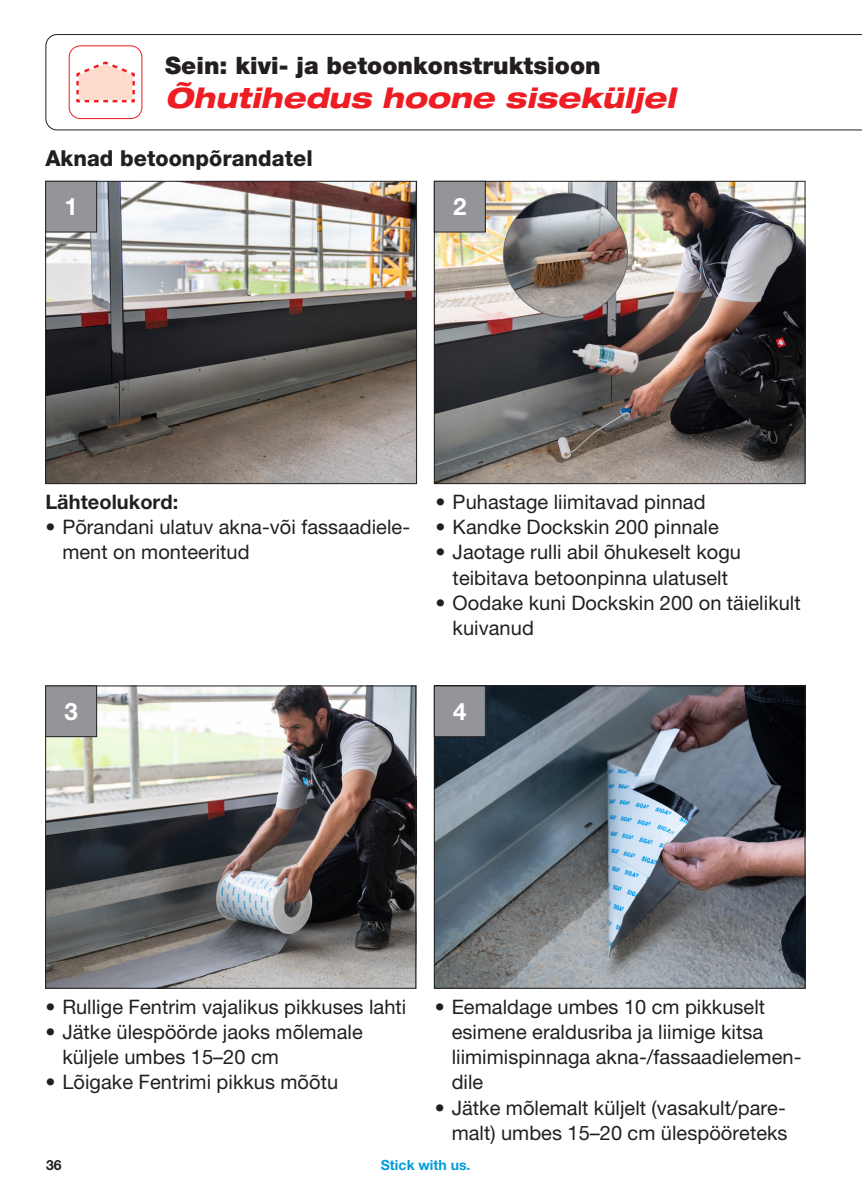
<style>
.page{position:relative;width:862px;height:1191px;background:#fff}
.page>*{position:absolute;margin:0;border:0;box-sizing:border-box;transform-origin:0 0}
.t1{font:italic 800 expanded 28px "Helvetica Neue LT Pro";letter-spacing:.005em;color:#ee1d23}
.t2{font:900 24px "Helvetica Neue LT Pro";letter-spacing:.005em;color:#231f20}
.t3{font:700 24px "Helvetica Neue LT Pro";color:#fff}
.t4{font:800 22px "Helvetica Neue LT Pro";letter-spacing:.005em;color:#231f20}
.t5{font:20px/25.2px "Helvetica Neue LT Pro";letter-spacing:.005em;color:#231f20}
.t6{font:700 20px "Helvetica Neue LT Pro";letter-spacing:.005em;color:#231f20}
.t7{font:700 14px "Helvetica Neue LT Pro";letter-spacing:.005em;color:#009cdb}
.t8{font:700 14px "Helvetica Neue LT Pro";color:#231f20}
</style>
<div class="page">
<svg style="left:45px;top:34px;width:817px;height:96px"></svg>
<svg style="left:75px;top:60px;width:61px;height:44px"></svg>
<div style="left:69px;top:45px;width:73px;height:74px;border:1px solid #ee1d23;border-radius:11px"></div>
<img style="left:436px;top:183px;width:367px;height:299px">
<div style="left:434px;top:181px;width:371px;height:303px;border:1px solid #231f20"></div>
<img style="left:47px;top:183px;width:368px;height:299px">
<div style="left:45px;top:181px;width:372px;height:303px;border:1px solid #231f20"></div>
<div style="left:46px;top:181px;width:51px;height:51px;background:#939598"></div>
<div style="left:45px;top:181px;width:52px;height:51px;border:1px solid #231f20"></div>
<img style="left:47px;top:687px;width:367px;height:299px">
<div style="left:45px;top:685px;width:371px;height:303px;border:1px solid #231f20"></div>
<div style="left:46px;top:686px;width:51px;height:50px;background:#939598"></div>
<div style="left:45px;top:685px;width:52px;height:52px;border:1px solid #231f20"></div>
<img style="left:436px;top:687px;width:367px;height:299px">
<div style="left:434px;top:685px;width:371px;height:303px;border:1px solid #231f20"></div>
<div style="left:434px;top:686px;width:51px;height:50px;background:#939598"></div>
<div style="left:434px;top:685px;width:51px;height:52px;border:1px solid #231f20"></div>
<img style="left:503px;top:193px;width:124px;height:124px;border-radius:62px">
<div style="left:434px;top:181px;width:51px;height:51px;background:#939598"></div>
<div style="left:434px;top:181px;width:51px;height:51px;border:1px solid #231f20"></div>
<p class="t2" style="left:165px;top:51px;width:437px">Sein: kivi- ja betoonkonstruktsioon</p>
<h1 class="t1" style="left:165px;top:80px;width:512px">Õhutihedus hoone siseküljel</h1>
<p class="t4" style="left:45px;top:145px;width:269px">Aknad betoonpõrandatel</p>
<p class="t3" style="left:64px;top:192px;width:15px">1</p>
<p class="t3" style="left:453px;top:192px;width:15px">2</p>
<p class="t6" style="left:45px;top:489px;width:134px">Lähteolukord:</p>
<p class="t5" style="left:62px;top:514px;width:349px;text-indent:-17px">• Põrandani ulatuv akna-või fassaadiele&shy;ment on monteeritud</p>
<p class="t5" style="left:436px;top:489px;width:271px">• Puhastage liimitavad pinnad</p>
<p class="t5" style="left:436px;top:514px;width:285px">• Kandke Dockskin 200 pinnale</p>
<p class="t5" style="left:436px;top:539px;width:307px;text-align:center">• Jaotage rulli abil õhukeselt kogu teibitava betoonpinna ulatuselt</p>
<p class="t5" style="left:453px;top:590px;width:350px;text-indent:-17px">• Oodake kuni Dockskin 200 on täielikult kuivanud</p>
<p class="t3" style="left:64px;top:696px;width:15px">3</p>
<p class="t3" style="left:453px;top:696px;width:15px">4</p>
<p class="t5" style="left:45px;top:993px;width:362px">• Rullige Fentrim vajalikus pikkuses lahti</p>
<p class="t5" style="left:62px;top:1019px;width:302px;text-indent:-17px">• Jätke ülespöörde jaoks mõlemale küljele umbes 15–20 cm</p>
<p class="t5" style="left:45px;top:1069px;width:294px">• Lõigake Fentrimi pikkus mõõtu</p>
<p class="t5" style="left:452px;top:993px;width:351px;text-indent:-17px">• Eemaldage umbes 10 cm pikkuselt esimene eraldusriba ja liimige kitsa liimimispinnaga akna-/fassaadielemen&shy;dile</p>
<p class="t5" style="left:435px;top:1094px;width:354px;text-align:right">• Jätke mõlemalt küljelt (vasakult/pare&shy;malt) umbes 15–20 cm ülespööreteks</p>
<p class="t8" style="left:46px;top:1156px;width:17px">36</p>
<p class="t7" style="left:381px;top:1156px;width:91px">Stick with us.</p>
</div>
